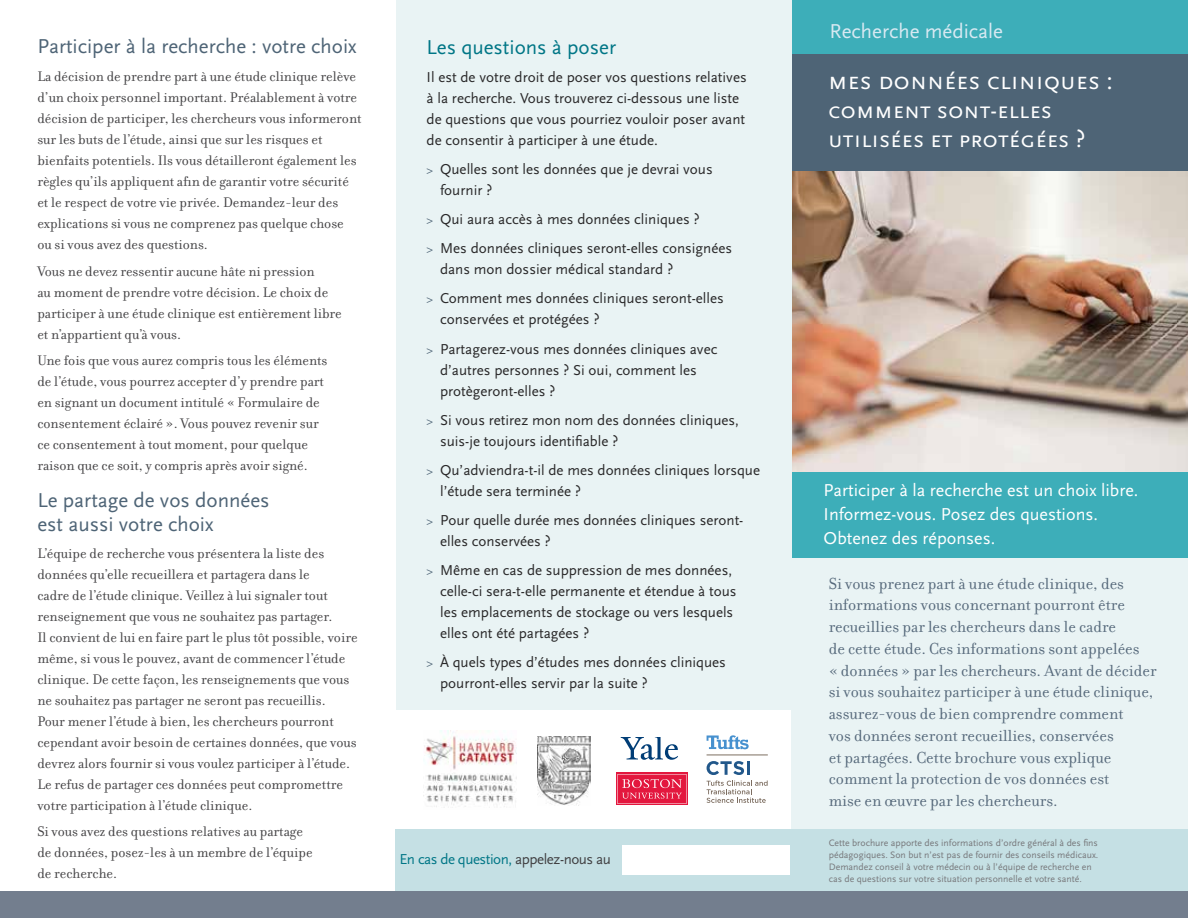
<style>
.page{position:relative;width:1188px;height:918px;background:#fff}
.page>*{position:absolute;margin:0;border:0;box-sizing:border-box;transform-origin:0 0}
.t1{font:25.5px "Scala Sans Caps";color:#fff}
.t2{font:24px/28.8px "Scala Sans Caps";color:#fff}
.t3{font:21px/24px "Scala Sans";color:#4e6476}
.t4{font:21px "Scala Sans";color:#007686}
.t5{font:21px "Scala Sans";color:#d8e9f2}
.t6{font:18px/24px "Scala Sans";color:#fff}
.t7{font:17.25px/21.8px "Filosofia";color:#56697b}
.t8{font:15px/21px "Filosofia";color:#414042}
.t9{font:15px/21px "Scala Sans";color:#292829}
.t10{font:15px "Scala Sans";letter-spacing:-.03em;color:#007686}
.t11{font:9.75px/11.7px "Scala Sans";color:#77787b}
.s1{font-size:12px;color:#4e6476}
.s2{color:#414042}
</style>
<div class="page">
<img style="left:792px;top:171px;width:396px;height:301px">
<div style="left:792px;top:0;width:396px;height:54px;background:#3daeb9"></div>
<div style="left:792px;top:54px;width:396px;height:117px;background:#4e6476"></div>
<div style="left:792px;top:472px;width:396px;height:93px;background:#3daeb9"></div>
<div style="left:396px;top:0;width:396px;height:710px;background:#e9f3f4"></div>
<div style="left:792px;top:558px;width:396px;height:273px;background:#e9f3f4"></div>
<div style="left:396px;top:829px;width:792px;height:89px;background:#c5e0e4"></div>
<div style="left:0;top:891px;width:1188px;height:27px;background:#737e8e"></div>
<svg style="left:621px;top:737px;width:57px;height:23px"></svg>
<img style="left:424px;top:730px;width:92px;height:78px">
<svg style="left:707px;top:761px;width:61px;height:42px"></svg>
<hr style="left:707px;top:755px;width:61px;height:1px;background:#7d6e61">
<svg style="left:707px;top:735px;width:42px;height:14px"></svg>
<div style="left:616px;top:773px;width:72px;height:32px;background:#e3173e"></div>
<svg style="left:617px;top:774px;width:70px;height:30px"></svg>
<img style="left:537px;top:737px;width:54px;height:68px">
<div style="left:622px;top:845px;width:168px;height:30px;background:#fff"></div>
<h3 class="t3" style="left:37px;top:35px;width:321px">Participer à la recherche : votre choix</h3>
<p class="t8" style="left:37px;top:66px;width:326px">La décision de prendre part à une étude clinique relève d’un choix personnel important. Préalablement à votre décision de participer, les chercheurs vous informeront sur les buts de l’étude, ainsi que sur les risques et bienfaits potentiels. Ils vous détailleront également les règles qu’ils appliquent afin de garantir votre sécurité et le respect de votre vie privée. Demandez-leur des explications si vous ne comprenez pas quelque chose ou si vous avez des questions.</p>
<p class="t8" style="left:37px;top:261px;width:306px">Vous ne devez ressentir aucune hâte ni pression<br>au moment de prendre votre décision. Le choix de participer à une étude clinique est entièrement libre et n’appartient qu’à vous.</p>
<p class="t8" style="left:37px;top:350px;width:292px">Une fois que vous aurez compris tous les éléments de l’étude, vous pourrez accepter d’y prendre part en signant un document intitulé « Formulaire de consentement éclairé ». Vous pouvez revenir sur ce consentement à tout moment, pour quelque raison que ce soit, y compris après avoir signé.</p>
<h3 class="t3" style="left:37px;top:489px;width:234px">Le partage de vos données est aussi votre choix</h3>
<p class="t8" style="left:37px;top:543px;width:322px">L’équipe de recherche vous présentera la liste des données qu’elle recueillera et partagera dans le<br>cadre de l’étude clinique. Veillez à lui signaler tout renseignement que vous ne souhaitez pas partager.<br>Il convient de lui en faire part le plus tôt possible, voire même, si vous le pouvez, avant de commencer l’étude clinique. De cette façon, les renseignements que vous ne souhaitez pas partager ne seront pas recueillis.<br>Pour mener l’étude à bien, les chercheurs pourront cependant avoir besoin de certaines données, que vous devrez alors fournir si vous voulez participer à l’étude.<br>Le refus de partager ces données peut compromettre votre participation à l’étude clinique.</p>
<p class="t8" style="left:37px;top:821px;width:277px">Si vous avez des questions relatives au partage de données, posez-les à un membre de l’équipe de recherche.</p>
<h3 class="t4" style="left:427px;top:36px;width:191px">Les questions à poser</h3>
<p class="t9" style="left:427px;top:67px;width:322px">Il est de votre droit de poser vos questions relatives à la recherche. Vous trouverez ci-dessous une liste de questions que vous pourriez vouloir poser avant de consentir à participer à une étude.</p>
<p class="t9" style="left:440px;top:159px;width:274px;text-indent:-14px"><span class="s1">&gt;</span> Quelles sont les données que je devrai vous fournir ?</p>
<p class="t9" style="left:427px;top:205px;width:307px;line-height:29.1px"><span class="s1">&gt;</span> Qui aura accès à mes données cliniques ?<br><span class="s1">&gt;</span> Mes données cliniques seront-elles consignées</p>
<p class="t9" style="left:427px;top:255px;width:299px;line-height:29.1px;text-indent:14px">dans mon dossier médical standard ?<br><span class="s1">&gt;</span> Comment mes données cliniques seront-elles</p>
<p class="t9" style="left:427px;top:305px;width:292px;line-height:29.1px;text-indent:14px">conservées et protégées ?<br><span class="s1">&gt;</span> Partagerez-vous mes données cliniques avec</p>
<p class="t9" style="left:440px;top:359px;width:258px">d’autres personnes ? Si oui, comment les protègeront-elles ?</p>
<p class="t9" style="left:440px;top:410px;width:300px;text-indent:-14px"><span class="s1">&gt;</span> Si vous retirez mon nom des données cliniques, suis-je toujours identifiable ?</p>
<p class="t9" style="left:440px;top:460px;width:321px;text-indent:-14px"><span class="s1">&gt;</span> Qu’adviendra-t-il de mes données cliniques lorsque l’étude sera terminée ?</p>
<p class="t9" style="left:440px;top:510px;width:305px;text-indent:-14px"><span class="s1">&gt;</span> Pour quelle durée mes données cliniques seront&shy;elles conservées ?</p>
<p class="t9" style="left:440px;top:560px;width:298px;text-indent:-14px"><span class="s1">&gt;</span> Même en cas de suppression de mes données, celle-ci sera-t-elle permanente et étendue à tous les emplacements de stockage ou vers lesquels elles ont été partagées ?</p>
<p class="t9" style="left:440px;top:652px;width:287px;text-indent:-14px"><span class="s1">&gt;</span> À quels types d’études mes données cliniques pourront-elles servir par la suite ?</p>
<p class="t10" style="left:399px;top:851px;width:213px">En cas de question, <span class="s2">appelez-nous au</span></p>
<h3 class="t5" style="left:830px;top:20px;width:175px">Recherche médicale</h3>
<h1 class="t1" style="left:828px;top:67px;width:286px">mes données cliniques :</h1>
<h2 class="t2" style="left:828px;top:96px;width:259px">comment sont-elles utilisées et protégées ?</h2>
<p class="t6" style="left:824px;top:479px;width:316px">Participer à la recherche est un choix libre.<br>Informez-vous. Posez des questions.<br>Obtenez des réponses.</p>
<p class="t7" style="left:829px;top:573px;width:329px">Si vous prenez part à une étude clinique, des informations vous concernant pourront être recueillies par les chercheurs dans le cadre<br>de cette étude. Ces informations sont appelées<br>« données » par les chercheurs. Avant de décider si vous souhaitez participer à une étude clinique, assurez-vous de bien comprendre comment<br>vos données seront recueillies, conservées<br>et partagées. Cette brochure vous explique comment la protection de vos données est<br>mise en œuvre par les chercheurs.</p>
<p class="t11" style="left:829px;top:838px;width:271px">Cette brochure apporte des informations d’ordre général à des fins pédagogiques. Son but n’est pas de fournir des conseils médicaux.<br>Demandez conseil à votre médecin ou à l’équipe de recherche en cas de questions sur votre situation personnelle et votre santé.</p>
</div>
